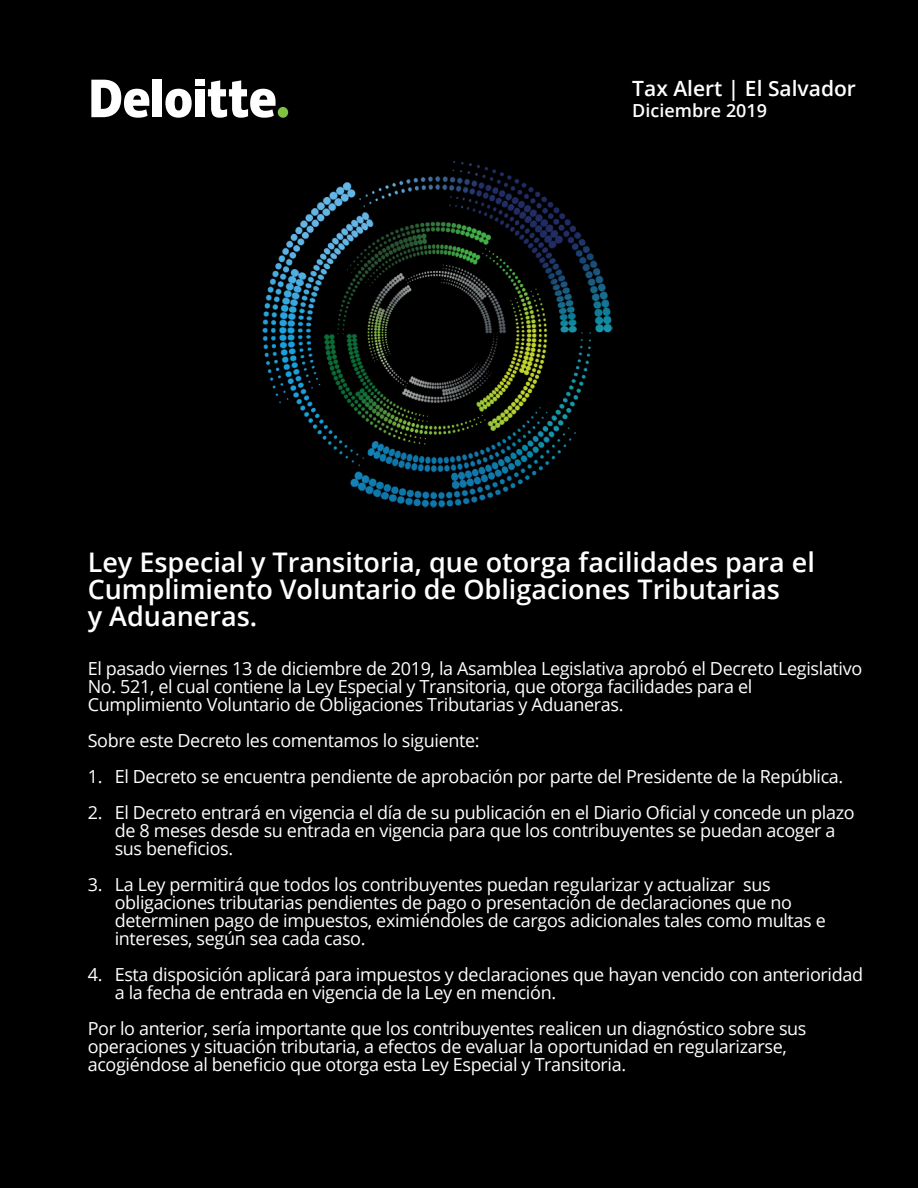
<style>
.page{position:relative;width:918px;height:1188px;background:#000}
.page>*{position:absolute;margin:0;border:0;box-sizing:border-box;transform-origin:0 0}
.t1{font:600 27px/27px "Open Sans";color:#fff}
.t2{font:600 21px "Open Sans";color:#fff}
.t3{font:18px/18px "Open Sans";letter-spacing:-.02em;color:#fff}
.t4{font:600 18px "Open Sans";color:#fff}
</style>
<div class="page">
<img style="left:250px;top:148px;width:374px;height:373px">
<div style="left:278px;top:107px;width:10px;height:11px;background:#80c342;border-radius:50%"></div>
<div style="left:153px;top:80px;width:9px;height:37px;background:#fff"></div>
<svg style="left:165px;top:89px;width:27px;height:29px"></svg>
<div style="left:195px;top:89px;width:9px;height:28px;background:#fff"></div>
<div style="left:195px;top:80px;width:9px;height:6px;background:#fff"></div>
<svg style="left:208px;top:80px;width:68px;height:38px"></svg>
<svg style="left:91px;top:80px;width:58px;height:38px"></svg>
<p class="t2" style="left:632px;top:74px;width:225px">Tax Alert | El Salvador</p>
<p class="t4" style="left:632px;top:98px;width:136px">Diciembre 2019</p>
<h1 class="t1" style="left:88px;top:548px;width:729px">Ley Especial y Transitoria, que otorga facilidades para el<br>Cumplimiento Voluntario de Obligaciones Tributarias<br>y Aduaneras.</h1>
<p class="t3" style="left:88px;top:659px;width:776px">El pasado viernes 13 de diciembre de 2019, la Asamblea Legislativa aprobó el Decreto Legislativo<br>No. 521, el cual contiene la Ley Especial y Transitoria, que otorga facilidades para el<br>Cumplimiento Voluntario de Obligaciones Tributarias y Aduaneras.</p>
<p class="t3" style="left:88px;top:731px;width:393px">Sobre este Decreto les comentamos lo siguiente:</p>
<p class="t3" style="left:88px;top:767px;width:757px">1. El Decreto se encuentra pendiente de aprobación por parte del Presidente de la República.</p>
<p class="t3" style="left:115px;top:803px;width:742px;text-indent:-27px">2. El Decreto entrará en vigencia el día de su publicación en el Diario Oficial y concede un plazo de 8 meses desde su entrada en vigencia para que los contribuyentes se puedan acoger a sus beneficios.</p>
<p class="t3" style="left:115px;top:875px;width:713px;text-indent:-27px">3. La Ley permitirá que todos los contribuyentes puedan regularizar y actualizar sus obligaciones tributarias pendientes de pago o presentación de declaraciones que no determinen pago de impuestos, eximiéndoles de cargos adicionales tales como multas e intereses, según sea cada caso.</p>
<p class="t3" style="left:115px;top:965px;width:750px;text-indent:-27px">4. Esta disposición aplicará para impuestos y declaraciones que hayan vencido con anterioridad a la fecha de entrada en vigencia de la Ley en mención.</p>
<p class="t3" style="left:88px;top:1019px;width:720px">Por lo anterior, sería importante que los contribuyentes realicen un diagnóstico sobre sus operaciones y situación tributaria, a efectos de evaluar la oportunidad en regularizarse, acogiéndose al beneficio que otorga esta Ley Especial y Transitoria.</p>
</div>
